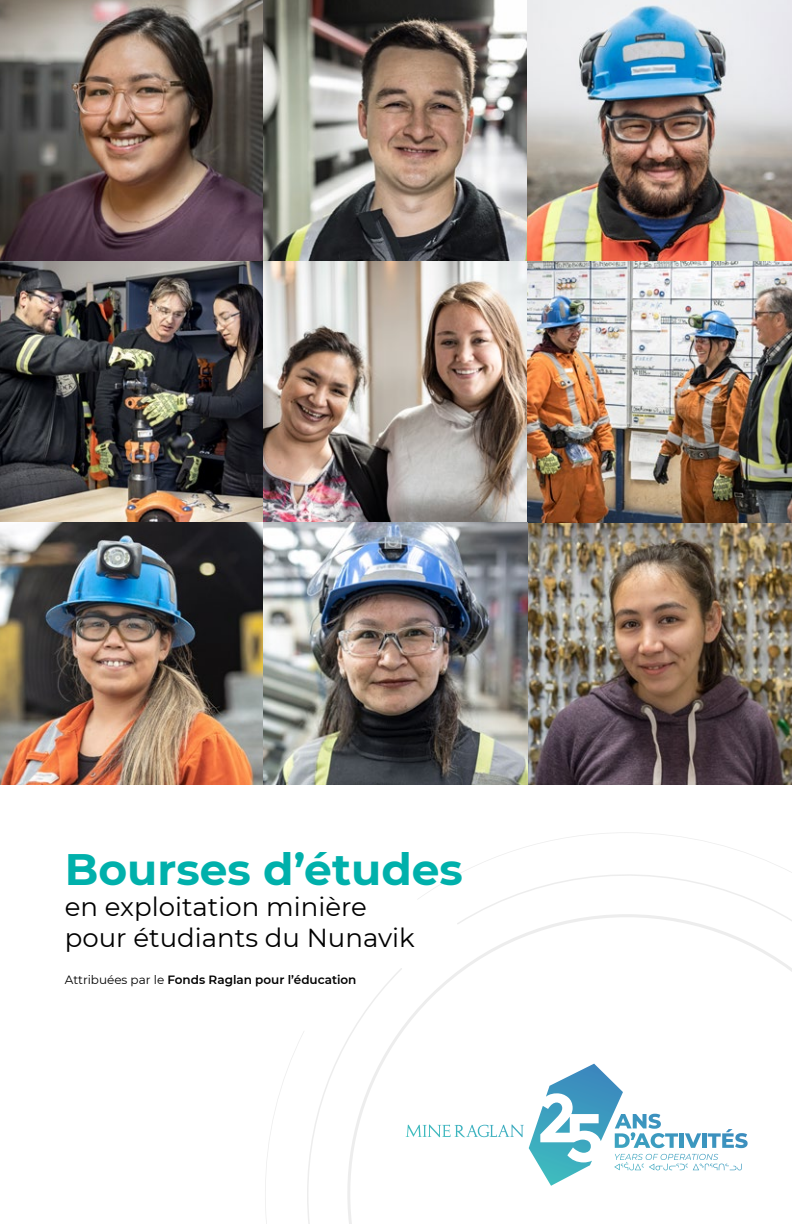
<style>
.page{position:relative;width:792px;height:1224px;background:#fff}
.page>*{position:absolute;margin:0;border:0;box-sizing:border-box;transform-origin:0 0}
.t1{font:700 44px "Montserrat";color:#00b0ab}
.t2{font:26px/31.2px "Montserrat";color:#000}
.t3{font:600 12px "Montserrat";color:#000}
.s1{font-weight:400}
</style>
<div class="page">
<svg style="left:265px;top:1031px;width:330px;height:193px"></svg>
<svg style="left:418px;top:832px;width:374px;height:152px"></svg>
<svg style="left:406px;top:1064px;width:342px;height:122px"></svg>
<img style="left:0;top:0;width:792px;height:784px">
<p class="t1" style="left:65px;top:838px;width:400px">Bourses d’études</p>
<p class="t2" style="left:65px;top:890px;width:352px">en exploitation minière pour étudiants du Nunavik</p>
<p class="t3" style="left:65px;top:971px;width:293px"><span class="s1">Attribuées par le</span> Fonds Raglan pour l’éducation</p>
</div>
